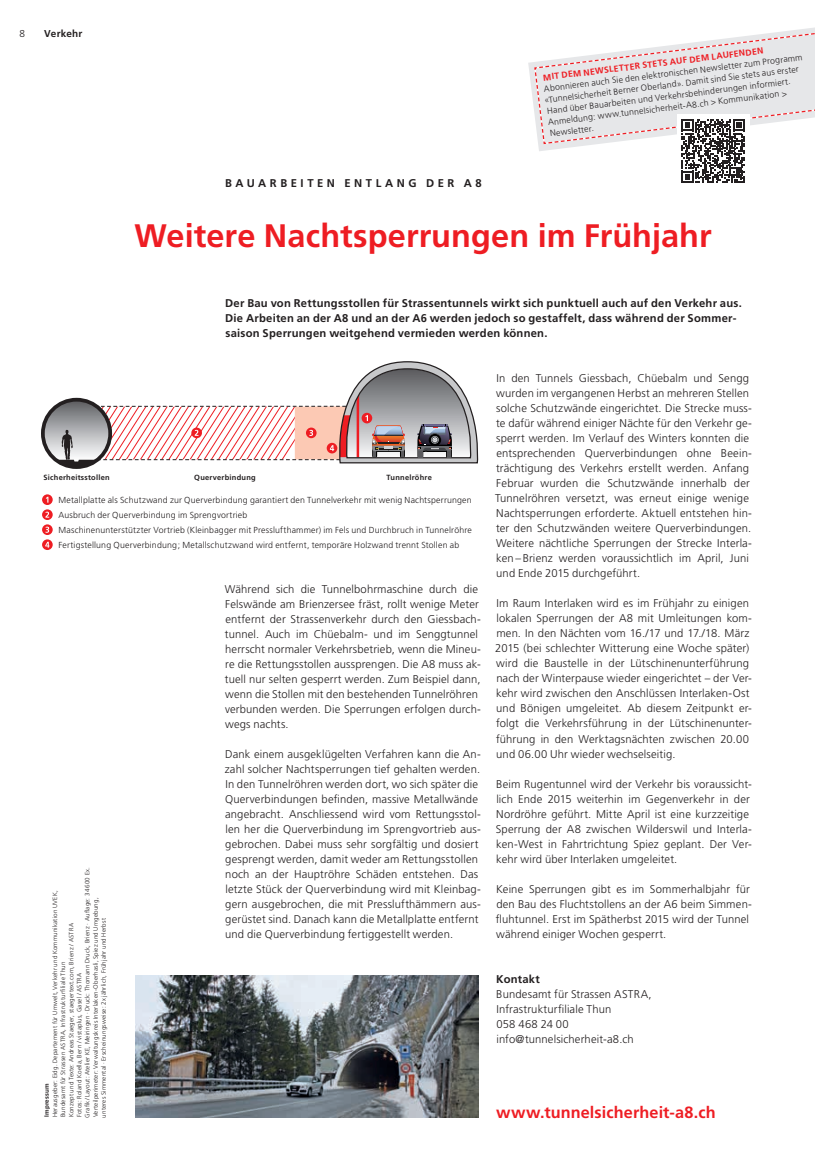
<style>
.page{position:relative;width:815px;height:1170px;background:#fff}
.page>*{position:absolute;margin:0;border:0;box-sizing:border-box;transform-origin:0 0}
.t1{font:700 32.5px "Frutiger LT Std";color:#ee1d23}
.t2{font:700 16.25px "Frutiger LT Std";letter-spacing:.005em;color:#ee1d23}
.t3{font:300 11.25px/15px "Frutiger LT Std";letter-spacing:.01em;color:#231f20}
.t4{font:700 11.25px/15px "Frutiger LT Std";letter-spacing:.02em;color:#231f20}
.t5{font:700 11.25px "Frutiger LT Std";letter-spacing:.315em;color:#231f20}
.t6{font:700 10px "Frutiger LT Std";letter-spacing:.02em;color:#231f20}
.t7{font:300 10px "Frutiger LT Std";color:#231f20}
.t8{font:300 8.75px/11.2px "Frutiger LT Std";letter-spacing:.02em;color:#231f20}
.t9{font:700 8.75px "Frutiger LT Std";color:#ee1d23}
.t10{font:700 7.5px "Frutiger LT Std";letter-spacing:.035em;color:#231f20}
.t11{font:300 6.25px/8.1px "Frutiger LT Std";letter-spacing:.025em;color:#231f20}
.t12{font:700 6.25px "Frutiger LT Std";letter-spacing:.035em;color:#231f20}
</style>
<div class="page">
<img style="left:135px;top:975px;width:343px;height:142px">
<svg style="left:528px;top:27px;width:287px;height:156px"></svg>
<svg style="left:42px;top:494px;width:11px;height:11px"></svg>
<svg style="left:46px;top:496px;width:2px;height:6px"></svg>
<svg style="left:42px;top:509px;width:11px;height:11px"></svg>
<svg style="left:45px;top:511px;width:4px;height:6px"></svg>
<svg style="left:42px;top:524px;width:11px;height:11px"></svg>
<svg style="left:45px;top:526px;width:4px;height:6px"></svg>
<svg style="left:42px;top:539px;width:11px;height:11px"></svg>
<svg style="left:45px;top:541px;width:5px;height:6px"></svg>
<svg style="left:43px;top:399px;width:67px;height:68px"></svg>
<div style="left:41px;top:398px;width:71px;height:71px;border:4px solid #231f20;border-radius:50%"></div>
<svg style="left:57px;top:361px;width:422px;height:105px"></svg>
<p class="t7" style="left:19px;top:28px;width:7px">8</p>
<p class="t6" style="left:44px;top:28px;width:40px">Verkehr</p>
<p class="t5" style="left:225px;top:177px;width:258px">BAUARBEITEN ENTLANG DER A8</p>
<p class="t9" style="left:543px;top:72px;width:223px;rotate:-7deg">MIT DEM NEWSLETTER STETS AUF DEM LAUFENDEN</p>
<p class="t8" style="left:542px;top:83px;width:263px;rotate:-7deg">Abonnieren auch Sie den elektronischen Newsletter zum Programm «Tunnelsicherheit Berner Oberland». Damit sind Sie stets aus erster Hand über Bauarbeiten und Verkehrsbehinderungen informiert.<br>Anmeldung: www.tunnelsicherheit-A8.ch &gt; Kommunikation &gt; Newsletter.</p>
<h1 class="t1" style="left:135px;top:217px;width:579px">Weitere Nachtsperrungen im Frühjahr</h1>
<p class="t4" style="left:225px;top:296px;width:518px">Der Bau von Rettungsstollen für Strassentunnels wirkt sich punktuell auch auf den Verkehr aus.<br>Die Arbeiten an der A8 und an der A6 werden jedoch so gestaffelt, dass während der Sommer&shy;saison Sperrungen weitgehend vermieden werden können.</p>
<p class="t10" style="left:44px;top:472px;width:68px">Sicherheitsstollen</p>
<p class="t10" style="left:194px;top:472px;width:63px">Querverbindung</p>
<p class="t10" style="left:387px;top:472px;width:47px">Tunnelröhre</p>
<p class="t8" style="left:58px;top:492px;width:415px;line-height:15px">Metallplatte als Schutzwand zur Querverbindung garantiert den Tunnelverkehr mit wenig Nachtsperrungen Ausbruch der Querverbindung im Sprengvortrieb<br>Maschinenunterstützter Vortrieb (Kleinbagger mit Presslufthammer) im Fels und Durchbruch in Tunnelröhre Fertigstellung Querverbindung; Metallschutzwand wird entfernt, temporäre Holzwand trennt Stollen ab</p>
<p class="t11" style="left:51px;top:1117px;width:252px;rotate:-90deg">Herausgeber: Eidg. Departement für Umwelt, Verkehr und Kommunikation UVEK, Bundesamt für Strassen ASTRA, Infrastrukturfiliale Thun<br>Konzept und Texte: Andreas Staeger, staegertext.com, Brienz / ASTRA<br>Fotos: Roland Koella, Bern / vistaplus, Gasel / ASTRA<br>Grafik/Layout: Atelier KE, Meiringen · Druck: Thomann Druck, Brienz · Auflage: 34 600 Ex.<br>Verteilperimeter: Verwaltungskreis Interlaken-Oberhasli, Spiez und Umgebung,<br>unteres Simmental · Erscheinungsweise: 2x jährlich, Frühjahr und Herbst</p>
<p class="t12" style="left:43px;top:1117px;width:35px;rotate:-90deg">Impressum</p>
<p class="t3" style="left:225px;top:581px;width:257px">Während sich die Tunnelbohrmaschine durch die Felswände am Brienzersee fräst, rollt wenige Meter entfernt der Strassenverkehr durch den Giessbach&shy;tunnel. Auch im Chüebalm- und im Senggtunnel herrscht normaler Verkehrsbetrieb, wenn die Mineu&shy;re die Rettungsstollen aussprengen. Die A8 muss ak&shy;tuell nur selten gesperrt werden. Zum Beispiel dann, wenn die Stollen mit den bestehenden Tunnelröhren verbunden werden. Die Sperrungen erfolgen durch&shy;wegs nachts.</p>
<p class="t3" style="left:225px;top:746px;width:258px">Dank einem ausgeklügelten Verfahren kann die An&shy;zahl solcher Nachtsperrungen tief gehalten werden.<br>In den Tunnelröhren werden dort, wo sich später die Querverbindungen befinden, massive Metallwände angebracht. Anschliessend wird vom Rettungsstol&shy;len her die Querverbindung im Sprengvortrieb aus&shy;gebrochen. Dabei muss sehr sorgfältig und dosiert gesprengt werden, damit weder am Rettungsstollen noch an der Hauptröhre Schäden entstehen. Das letzte Stück der Querverbindung wird mit Kleinbag&shy;gern ausgebrochen, die mit Presslufthämmern aus&shy;gerüstet sind. Danach kann die Metallplatte entfernt und die Querverbindung fertiggestellt werden.</p>
<p class="t3" style="left:495px;top:371px;width:258px">In den Tunnels Giessbach, Chüebalm und Sengg wurden im vergangenen Herbst an mehreren Stellen solche Schutzwände eingerichtet. Die Strecke muss&shy;te dafür während einiger Nächte für den Verkehr ge&shy;sperrt werden. Im Verlauf des Winters konnten die entsprechenden Querverbindungen ohne Beein&shy;trächtigung des Verkehrs erstellt werden. Anfang Februar wurden die Schutzwände innerhalb der Tunnelröhren versetzt, was erneut einige wenige Nachtsperrungen erforderte. Aktuell entstehen hin&shy;ter den Schutzwänden weitere Querverbindungen.<br>Weitere nächtliche Sperrungen der Strecke Interla&shy;ken – Brienz werden voraussichtlich im April, Juni und Ende 2015 durchgeführt.</p>
<p class="t3" style="left:495px;top:596px;width:258px">Im Raum Interlaken wird es im Frühjahr zu einigen lokalen Sperrungen der A8 mit Umleitungen kom&shy;men. In den Nächten vom 16./17 und 17./18. März 2015 (bei schlechter Witterung eine Woche später) wird die Baustelle in der Lütschinenunterführung nach der Winterpause wieder eingerichtet – der Ver&shy;kehr wird zwischen den Anschlüssen Interlaken-Ost und Bönigen umgeleitet. Ab diesem Zeitpunkt er&shy;folgt die Verkehrsführung in der Lütschinenunter&shy;führung in den Werktagsnächten zwischen 20.00 und 06.00 Uhr wieder wechselseitig.</p>
<p class="t3" style="left:496px;top:776px;width:258px">Beim Rugentunnel wird der Verkehr bis voraussicht&shy;lich Ende 2015 weiterhin im Gegenverkehr in der Nordröhre geführt. Mitte April ist eine kurzzeitige Sperrung der A8 zwischen Wilderswil und Interla&shy;ken-West in Fahrtrichtung Spiez geplant. Der Ver&shy;kehr wird über Interlaken umgeleitet.</p>
<p class="t3" style="left:496px;top:881px;width:258px">Keine Sperrungen gibt es im Sommerhalbjahr für den Bau des Fluchtstollens an der A6 beim Simmen&shy;fluhtunnel. Erst im Spätherbst 2015 wird der Tunnel während einiger Wochen gesperrt.</p>
<p class="t4" style="left:496px;top:971px;width:45px">Kontakt</p>
<p class="t3" style="left:496px;top:986px;width:157px">Bundesamt für Strassen ASTRA,<br>Infrastrukturfiliale Thun<br>058 468 24 00 info@tunnelsicherheit-a8.ch</p>
<h2 class="t2" style="left:496px;top:1102px;width:221px">www.tunnelsicherheit-a8.ch</h2>
</div>
